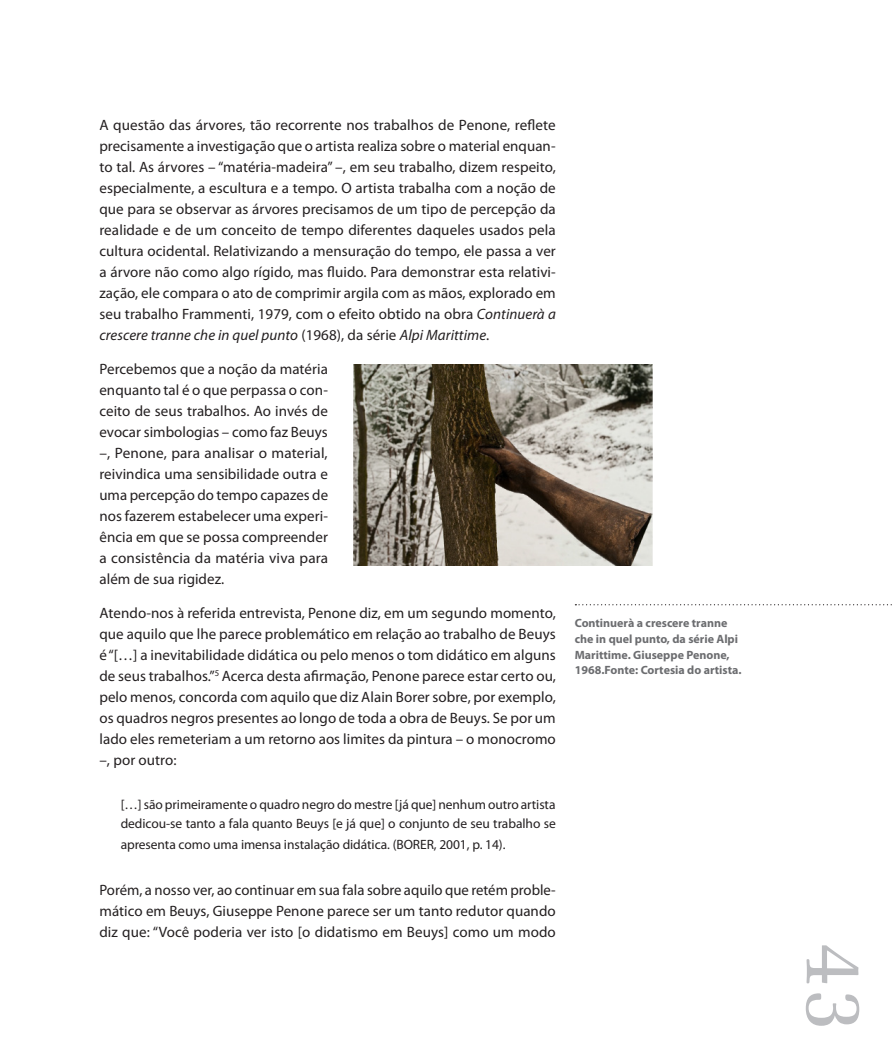
<style>
.page{position:relative;width:893px;height:1063px;background:#fff}
.page>*{position:absolute;margin:0;border:0;box-sizing:border-box;transform-origin:0 0}
.Númeração_das_pagina{font:82.5px "Zapf Elliptical 711 BT";color:#bcbdc0}
.Corpo_principal__tex{font:15px/21px "Myriad Pro";letter-spacing:.005em;color:#231f20;text-align:justify}
.Citação{font:13.5px/18.8px "Myriad Pro";letter-spacing:-.005em;color:#231f20}
.Legendas{font:700 12px/15.8px "Myriad Pro";color:#6c6d70}
.s1{font-style:italic}
</style>
<div class="page">
<img style="left:353px;top:365px;width:299px;height:201px">
<svg style="left:575px;top:604px;width:317px;height:1px"></svg>
<p class="Corpo_principal__tex" style="left:99px;top:115px;width:458px">A questão das árvores, tão recorrente nos trabalhos de Penone, reflete precisamente a investigação que o artista realiza sobre o material enquan&shy;to tal. As árvores – “matéria-madeira” –, em seu trabalho, dizem respeito, especialmente, a escultura e a tempo. O artista trabalha com a noção de que para se observar as árvores precisamos de um tipo de percepção da realidade e de um conceito de tempo diferentes daqueles usados pela cultura ocidental. Relativizando a mensuração do tempo, ele passa a ver a árvore não como algo rígido, mas fluido. Para demonstrar esta relativi&shy;zação, ele compara o ato de comprimir argila com as mãos, explorado em seu trabalho Frammenti, 1979, com o efeito obtido na obra <span class="s1">Continuerà a crescere tranne che in quel punto</span> (1968), da série <span class="s1">Alpi Marittime</span>.</p>
<p class="Corpo_principal__tex" style="left:99px;top:358px;width:230px">Percebemos que a noção da matéria enquanto tal é o que perpassa o con&shy;ceito de seus trabalhos. Ao invés de evocar simbologias – como faz Beuys –, Penone, para analisar o material, reivindica uma sensibilidade outra e uma percepção do tempo capazes de nos fazerem estabelecer uma experi&shy;ência em que se possa compreender a consistência da matéria viva para além de sua rigidez.</p>
<p class="Corpo_principal__tex" style="left:99px;top:602px;width:458px">Atendo-nos à referida entrevista, Penone diz, em um segundo momento, que aquilo que lhe parece problemático em relação ao trabalho de Beuys é “[…] a inevitabilidade didática ou pelo menos o tom didático em alguns de seus trabalhos.”<sup>5</sup> Acerca desta afirmação, Penone parece estar certo ou, pelo menos, concorda com aquilo que diz Alain Borer sobre, por exemplo, os quadros negros presentes ao longo de toda a obra de Beuys. Se por um lado eles remeteriam a um retorno aos limites da pintura – o monocromo –, por outro:</p>
<p class="Citação" style="left:121px;top:795px;width:437px">[…] são primeiramente o quadro negro do mestre [já que] nenhum outro artista dedicou-se tanto a fala quanto Beuys [e já que] o conjunto de seu trabalho se</p>
<p class="Citação" style="left:121px;top:835px;width:386px">apresenta como uma imensa instalação didática. (BORER, 2001, p. 14).</p>
<p class="Corpo_principal__tex" style="left:99px;top:880px;width:458px">Porém, a nosso ver, ao continuar em sua fala sobre aquilo que retém proble&shy;mático em Beuys, Giuseppe Penone parece ser um tanto redutor quando diz que: “Você poderia ver isto [o didatismo em Beuys] como um modo</p>
<p class="Legendas" style="left:575px;top:615px;width:168px">Continuerà a crescere tranne che in quel punto, da série Alpi<br>Marittime. Giuseppe Penone,<br>1968.Fonte: Cortesia do artista.</p>
<p class="Númeração_das_pagina" style="left:884px;top:942px;width:92px;rotate:90deg">43</p>
</div>
